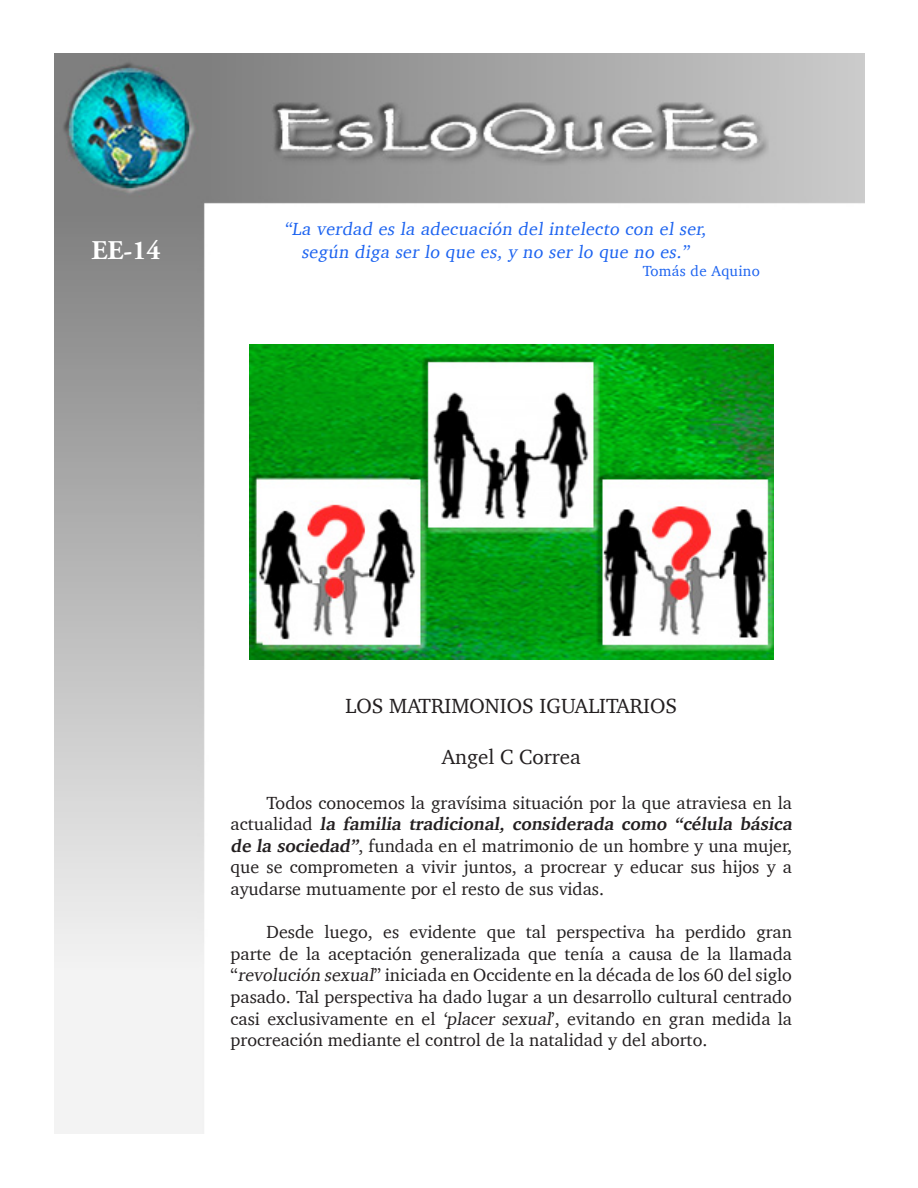
<style>
.page{position:relative;width:918px;height:1188px;background:#fff}
.page>*{position:absolute;margin:0;border:0;box-sizing:border-box;transform-origin:0 0}
.t1{font:700 27px "Adobe Garamond Pro";color:#fff}
.Free_Form{font:21px "Charter";color:#231f20}
.Free_Form-2{font:18px/21.6px "Charter";color:#231f20}
.Free_Form-3{font:18px "Charter";color:#1c63f0}
.Free_Form-4{font:15px "Charter";letter-spacing:.02em;color:#1c63f0}
.s1{font-weight:700}
</style>
<div class="page">
<img style="left:55px;top:54px;width:810px;height:1080px">
<img style="left:250px;top:344px;width:523px;height:315px">
<p class="t1" style="left:92px;top:235px;width:70px">EE-14</p>
<p class="Free_Form-3" style="left:284px;top:213px;width:428px">“La verdad es la adecuación del intelecto con el ser,</p>
<p class="Free_Form-3" style="left:301px;top:237px;width:394px">según diga ser lo que es, y no ser lo que no es.”</p>
<p class="Free_Form-4" style="left:643px;top:258px;width:119px">Tomás de Aquino</p>
<p class="Free_Form" style="left:345px;top:688px;width:333px">LOS MATRIMONIOS IGUALITARIOS</p>
<p class="Free_Form" style="left:442px;top:738px;width:141px">Angel C Correa</p>
<p class="Free_Form-2" style="left:231px;top:791px;width:567px;text-indent:36px">Todos conocemos la gravísima situación por la que atraviesa en la a c t u a l i d a d <span class="s1">la familia tradicional, considerada como “célula básica de la sociedad”</span>, fundada en el matrimonio de un hombre y una mujer, que se comprometen a vivir juntos, a procrear y educar sus hijos y a ayudarse mutuamente por el resto de sus vidas.</p>
<p class="Free_Form-2" style="left:231px;top:921px;width:563px;text-align:justify;text-indent:36px">Desde luego, es evidente que tal perspectiva ha perdido gran parte de la aceptación generalizada que tenía a causa de la llamada “revolución sexual” iniciada en Occidente en la década de los 60 del siglo pasado. Tal perspectiva ha dado lugar a un desarrollo cultural centrado casi exclusivamente en el ‘placer sexual’, evitando en gran medida la procreación mediante el control de la natalidad y del aborto.</p>
</div>
